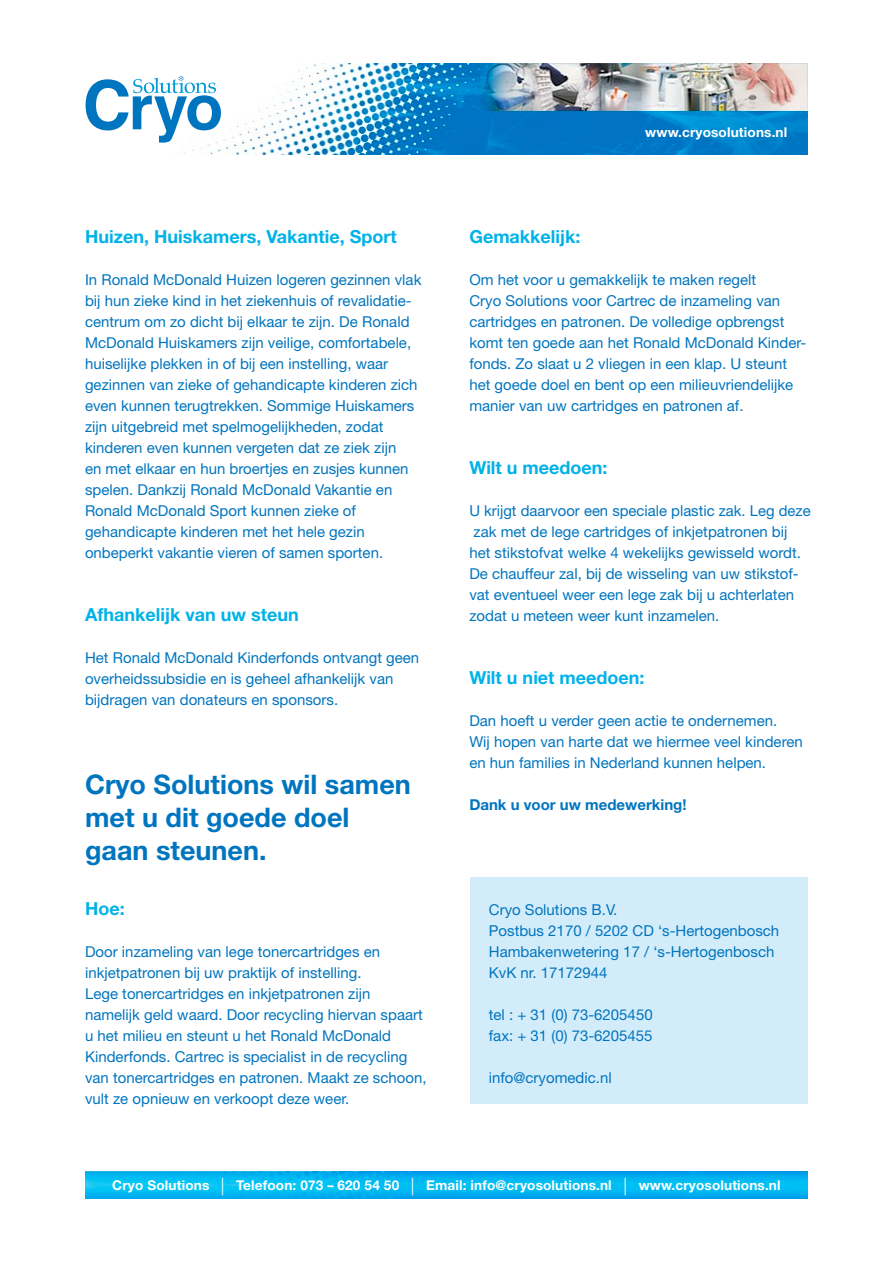
<style>
.page{position:relative;width:893px;height:1263px;background:#fff}
.page>*{position:absolute;margin:0;border:0;box-sizing:border-box;transform-origin:0 0}
.t1{font:700 27px/33px "Helvetica Neue";color:#0075bf}
.t2{font:700 18px "Helvetica Neue";color:#00b2e8}
.t3{font:15px/21px "Helvetica Neue";color:#0075bf}
.t4{font:700 15px "Helvetica Neue";color:#0075bf}
.t5{font:700 13.5px "Helvetica Neue";letter-spacing:.01em;color:#fff}
.s1{font-weight:400;font-size:23.7px}
</style>
<div class="page">
<div style="left:470px;top:878px;width:337px;height:226px;background:#d3ecf9"></div>
<img style="left:85px;top:1172px;width:723px;height:26px">
<img style="left:85px;top:64px;width:723px;height:91px">
<svg style="left:86px;top:75px;width:135px;height:68px"></svg>
<p class="t2" style="left:85px;top:225px;width:313px">Huizen, Huiskamers, Vakantie, Sport</p>
<p class="t3" style="left:85px;top:269px;width:338px">In Ronald McDonald Huizen logeren gezinnen vlak bij hun zieke kind in het ziekenhuis of revalidatie&shy;centrum om zo dicht bij elkaar te zijn. De Ronald McDonald Huiskamers zijn veilige, comfortabele, huiselijke plekken in of bij een instelling, waar gezinnen van zieke of gehandicapte kinderen zich even kunnen terugtrekken. Sommige Huiskamers zijn uitgebreid met spelmogelijkheden, zodat kinderen even kunnen vergeten dat ze ziek zijn<br>en met elkaar en hun broertjes en zusjes kunnen spelen. Dankzij Ronald McDonald Vakantie en Ronald McDonald Sport kunnen zieke of gehandicapte kinderen met het hele gezin onbeperkt vakantie vieren of samen sporten.</p>
<p class="t2" style="left:85px;top:603px;width:215px">Afhankelijk van uw steun</p>
<p class="t3" style="left:85px;top:647px;width:336px">Het Ronald McDonald Kinderfonds ontvangt geen overheidssubsidie en is geheel afhankelijk van bijdragen van donateurs en sponsors.</p>
<h1 class="t1" style="left:85px;top:767px;width:327px">Cryo Solutions wil samen met u dit goede doel gaan steunen.</h1>
<p class="t2" style="left:85px;top:897px;width:41px">Hoe:</p>
<p class="t3" style="left:85px;top:941px;width:343px">Door inzameling van lege tonercartridges en inkjetpatronen bij uw praktijk of instelling.<br>Lege tonercartridges en inkjetpatronen zijn namelijk geld waard. Door recycling hiervan spaart u het milieu en steunt u het Ronald McDonald Kinderfonds. Cartrec is specialist in de recycling van tonercartridges en patronen. Maakt ze schoon, vult ze opnieuw en verkoopt deze weer.</p>
<p class="t5" style="left:645px;top:124px;width:144px">www.cryosolutions.nl</p>
<p class="t2" style="left:469px;top:225px;width:113px">Gemakkelijk:</p>
<p class="t3" style="left:469px;top:269px;width:339px">Om het voor u gemakkelijk te maken regelt<br>Cryo Solutions voor Cartrec de inzameling van cartridges en patronen. De volledige opbrengst komt ten goede aan het Ronald McDonald Kinder&shy;fonds. Zo slaat u 2 vliegen in een klap. U steunt het goede doel en bent op een milieuvriendelijke manier van uw cartridges en patronen af.</p>
<p class="t2" style="left:469px;top:456px;width:140px">Wilt u meedoen:</p>
<p class="t3" style="left:469px;top:500px;width:343px">U krijgt daarvoor een speciale plastic zak. Leg deze zak met de lege cartridges of inkjetpatronen bij<br>het stikstofvat welke 4 wekelijks gewisseld wordt.<br>De chauffeur zal, bij de wisseling van uw stikstof&shy;vat eventueel weer een lege zak bij u achterlaten zodat u meteen weer kunt inzamelen.</p>
<p class="t2" style="left:469px;top:666px;width:177px">Wilt u niet meedoen:</p>
<p class="t3" style="left:469px;top:710px;width:335px">Dan hoeft u verder geen actie te ondernemen.<br>Wij hopen van harte dat we hiermee veel kinderen en hun families in Nederland kunnen helpen.</p>
<p class="t4" style="left:469px;top:795px;width:219px">Dank u voor uw medewerking!</p>
<p class="t3" style="left:489px;top:899px;width:292px">Cryo Solutions B.V.<br>Postbus 2170 / 5202 CD ‘s-Hertogenbosch<br>Hambakenwetering 17 / ‘s-Hertogenbosch<br>KvK nr. 17172944</p>
<p class="t3" style="left:489px;top:1004px;width:165px">tel : + 31 (0) 73-6205450 fax: + 31 (0) 73-6205455</p>
<p class="t3" style="left:489px;top:1067px;width:124px">info@cryomedic.nl</p>
<p class="t5" style="left:112px;top:1176px;width:670px">Cryo Solutions <span class="s1">|</span> Telefoon: 073 – 620 54 50 <span class="s1">|</span> Email: info@cryosolutions.nl <span class="s1">|</span> www.cryosolutions.nl</p>
</div>
